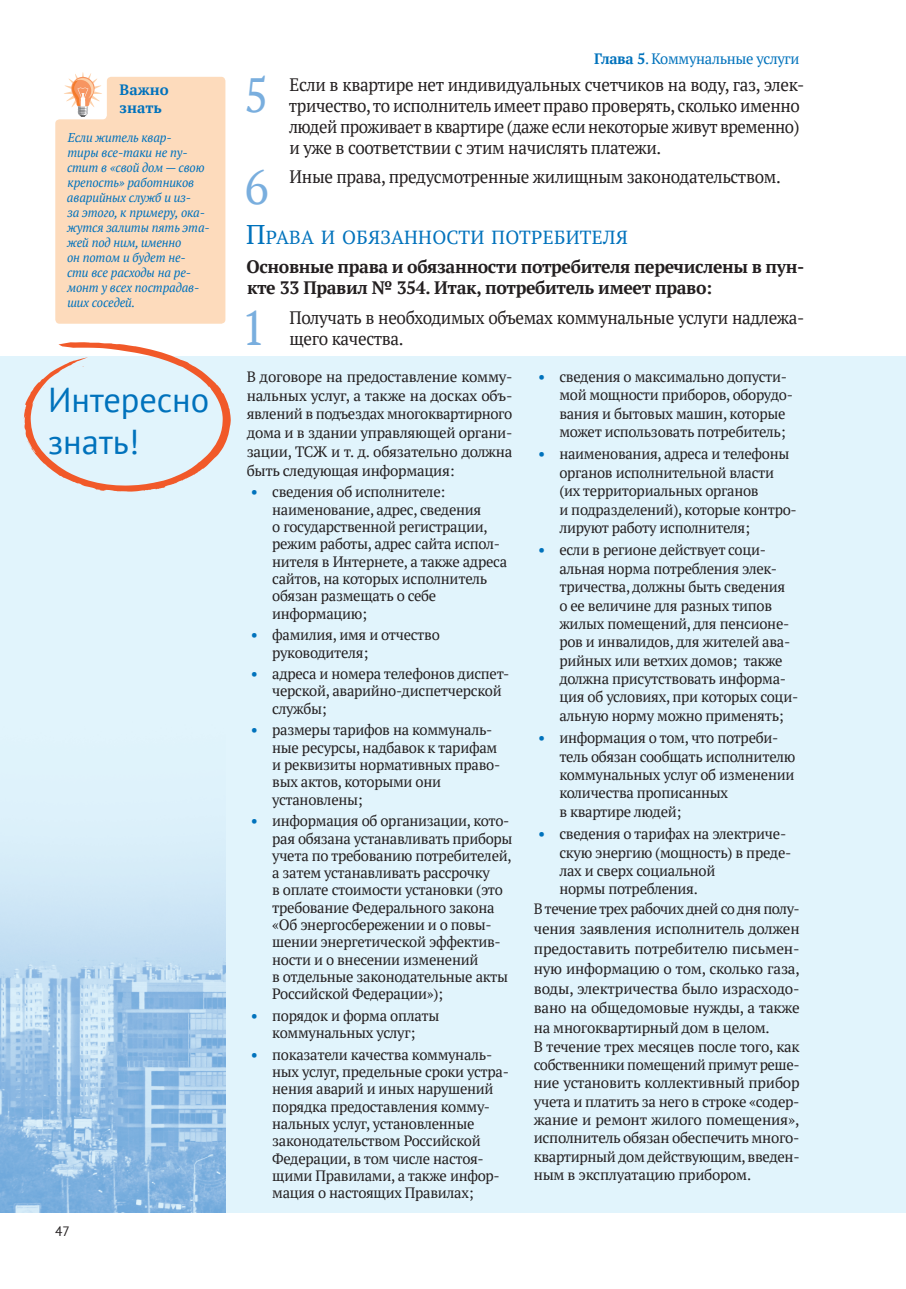
<style>
.page{position:relative;width:906px;height:1289px;background:#fff}
.page>*{position:absolute;margin:0;border:0;box-sizing:border-box;transform-origin:0 0}
.Нумерованный_список{font:48px "PT Serif";color:#79aede;scale:.95 1}
.Надпись_интересно_зн{font:34.5px "PT Sans";color:#0072bc}
.Подзаголовок_главы{font:18.9px "PT Serif";letter-spacing:.015em;color:#0072bc}
.Нумерованный_список-2{font:18px/21px "PT Serif";letter-spacing:-.02em;color:#231f20;scale:.95 1}
.Основной_текст_без_а{font:700 18px/21px "PT Serif";letter-spacing:-.02em;color:#231f20}
.Список_Интересно_Зна{font:15px/17.2px "PT Serif";letter-spacing:-.02em;color:#231f20}
.Интересно_знать{font:15px/18.3px "PT Serif";letter-spacing:-.02em;color:#231f20;text-align:justify}
.t1{font:15px "PT Serif";letter-spacing:-.02em;color:#0072bc}
.t2{font:700 15px "PT Serif";color:#0072bc}
.t3{font:13.5px "PT Sans";color:#231f20}
.Сноски{font:italic 12.75px/15px "PT Serif";letter-spacing:-.01em;color:#0072bc}
.s1{font-weight:700}
.s2{font-size:27px}
.s3{font-weight:700;color:#0072bc}
</style>
<div class="page">
<svg style="left:55px;top:72px;width:170px;height:252px;background:#fcdcc0"></svg>
<div style="left:0;top:356px;width:906px;height:856px;background:#e1f4fc"></div>
<img style="left:0;top:491px;width:225px;height:721px">
<svg style="left:24px;top:342px;width:207px;height:149px"></svg>
<p class="t2" style="left:120px;top:80px;width:51px">Важно</p>
<p class="t2" style="left:120px;top:98px;width:44px">знать</p>
<p class="Сноски" style="left:67px;top:130px;width:144px">Если житель квар-<br>тиры все-таки не пу&shy;стит в «свой дом — свою крепость» работников аварийных служб и из-<br>за этого, к примеру, ока&shy;жутся залиты пять эта&shy;жей под ним, именно<br>он потом и будет не&shy;сти все расходы на ре&shy;монт у всех пострадав&shy;ших соседей.</p>
<p class="Надпись_интересно_зн" style="left:48px;top:378px;width:163px">Интересно</p>
<p class="Надпись_интересно_зн" style="left:48px;top:419px;width:93px">знать!</p>
<p class="t3" style="left:55px;top:1222px;width:16px">47</p>
<p class="t1" style="left:594px;top:49px;width:207px"><span class="s1">Глава 5</span>. Коммунальные услуги</p>
<p class="Нумерованный_список" style="left:244px;top:63px;width:27px">5</p>
<p class="Нумерованный_список-2" style="left:289px;top:73px;width:544px">Если в квартире нет индивидуальных счетчиков на воду, газ, элек&shy;тричество, то исполнитель имеет право проверять, сколько именно людей проживает в квартире (даже если некоторые живут временно) и уже в соответствии с этим начислять платежи.</p>
<p class="Нумерованный_список" style="left:244px;top:156px;width:27px">6</p>
<p class="Нумерованный_список-2" style="left:289px;top:166px;width:518px">Иные права, предусмотренные жилищным законодательством.</p>
<p class="Подзаголовок_главы" style="left:246px;top:225px;width:383px"><span class="s2">П</span>рава и обязанности потребителя</p>
<p class="Основной_текст_без_а" style="left:246px;top:256px;width:559px">Основные права и обязанности потребителя перечислены в пун&shy;кте 33 Правил № 354. Итак, потребитель имеет право:</p>
<p class="Нумерованный_список" style="left:241px;top:297px;width:27px">1</p>
<p class="Нумерованный_список-2" style="left:289px;top:307px;width:543px">Получать в необходимых объемах коммунальные услуги надлежа&shy;щего качества.</p>
<p class="Интересно_знать" style="left:247px;top:367px;width:267px;line-height:18.8px">В договоре на предоставление комму&shy;нальных услуг, а также на досках объ&shy;явлений в подъездах многоквартирного дома и в здании управляющей органи&shy;зации, ТСЖ и т. д. обязательно должна быть следующая информация:</p>
<p class="Список_Интересно_Зна" style="left:272px;top:483px;width:236px;text-indent:-21px"><span class="s3">•</span> сведения об исполнителе: наименование, адрес, сведения<br>о государственной регистрации, режим работы, адрес сайта испол&shy;нителя в Интернете, а также адреса сайтов, на которых исполнитель обязан размещать о себе информацию;</p>
<p class="Список_Интересно_Зна" style="left:272px;top:626px;width:169px;text-indent:-21px"><span class="s3">•</span> фамилия, имя и отчество руководителя;</p>
<p class="Список_Интересно_Зна" style="left:272px;top:665px;width:239px;text-indent:-21px"><span class="s3">•</span> адреса и номера телефонов диспет&shy;черской, аварийно-диспетчерской службы;</p>
<p class="Список_Интересно_Зна" style="left:272px;top:721px;width:229px;text-indent:-21px"><span class="s3">•</span> размеры тарифов на коммуналь&shy;ные ресурсы, надбавок к тарифам и реквизиты нормативных право&shy;вых актов, которыми они установлены;</p>
<p class="Список_Интересно_Зна" style="left:272px;top:812px;width:242px;text-indent:-21px"><span class="s3">•</span> информация об организации, кото&shy;рая обязана устанавливать приборы учета по требованию потребителей, а затем устанавливать рассрочку<br>в оплате стоимости установки (это требование Федерального закона «Об энергосбережении и о повы&shy;шении энергетической эффектив&shy;ности и о внесении изменений<br>в отдельные законодательные акты<br>Российской Федерации»);</p>
<p class="Список_Интересно_Зна" style="left:251px;top:1006px;width:190px;text-align:center"><span class="s3">•</span> порядок и форма оплаты коммунальных услуг;</p>
<p class="Список_Интересно_Зна" style="left:272px;top:1045px;width:238px;text-indent:-21px"><span class="s3">•</span> показатели качества коммуналь&shy;ных услуг, предельные сроки устра&shy;нения аварий и иных нарушений порядка предоставления комму&shy;нальных услуг, установленные законодательством Российской<br>Федерации, в том числе настоя&shy;щими Правилами, а также инфор&shy;мация о настоящих Правилах;</p>
<p class="Список_Интересно_Зна" style="left:559px;top:367px;width:235px;line-height:18.3px;text-indent:-21px"><span class="s3">•</span> сведения о максимально допусти&shy;мой мощности приборов, оборудо&shy;вания и бытовых машин, которые может использовать потребитель;</p>
<p class="Список_Интересно_Зна" style="left:559px;top:445px;width:237px;line-height:18.3px;text-indent:-21px"><span class="s3">•</span> наименования, адреса и телефоны органов исполнительной власти (их территориальных органов<br>и подразделений), которые контро&shy;лируют работу исполнителя;</p>
<p class="Список_Интересно_Зна" style="left:559px;top:541px;width:240px;line-height:18.3px;text-indent:-21px"><span class="s3">•</span> если в регионе действует соци&shy;альная норма потребления элек&shy;тричества, должны быть сведения<br>о ее величине для разных типов жилых помещений, для пенсионе&shy;ров и инвалидов, для жителей ава&shy;рийных или ветхих домов; также должна присутствовать информа&shy;ция об условиях, при которых соци&shy;альную норму можно применять;</p>
<p class="Список_Интересно_Зна" style="left:559px;top:728px;width:238px;line-height:18.3px;text-indent:-21px"><span class="s3">•</span> информация о том, что потреби&shy;тель обязан сообщать исполнителю коммунальных услуг об изменении количества прописанных<br>в квартире людей;</p>
<p class="Список_Интересно_Зна" style="left:559px;top:824px;width:233px;line-height:18.3px;text-indent:-21px"><span class="s3">•</span> сведения о тарифах на электриче&shy;скую энергию (мощность) в преде&shy;лах и сверх социальной<br>нормы потребления.</p>
<p class="Интересно_знать" style="left:534px;top:898px;width:267px;line-height:19.8px">В течение трех рабочих дней со дня полу&shy;чения заявления исполнитель должен предоставить потребителю письмен&shy;ную информацию о том, сколько газа, воды, электричества было израсходо&shy;вано на общедомовые нужды, а также на многоквартирный дом в целом.</p>
<p class="Интересно_знать" style="left:534px;top:1036px;width:267px;text-align:left">В течение трех месяцев после того, как собственники помещений примут реше&shy;ние установить коллективный прибор учета и платить за него в строке «содер&shy;жание и ремонт жилого помещения», исполнитель обязан обеспечить много&shy;квартирный дом действующим, введен&shy;ным в эксплуатацию прибором.</p>
</div>
